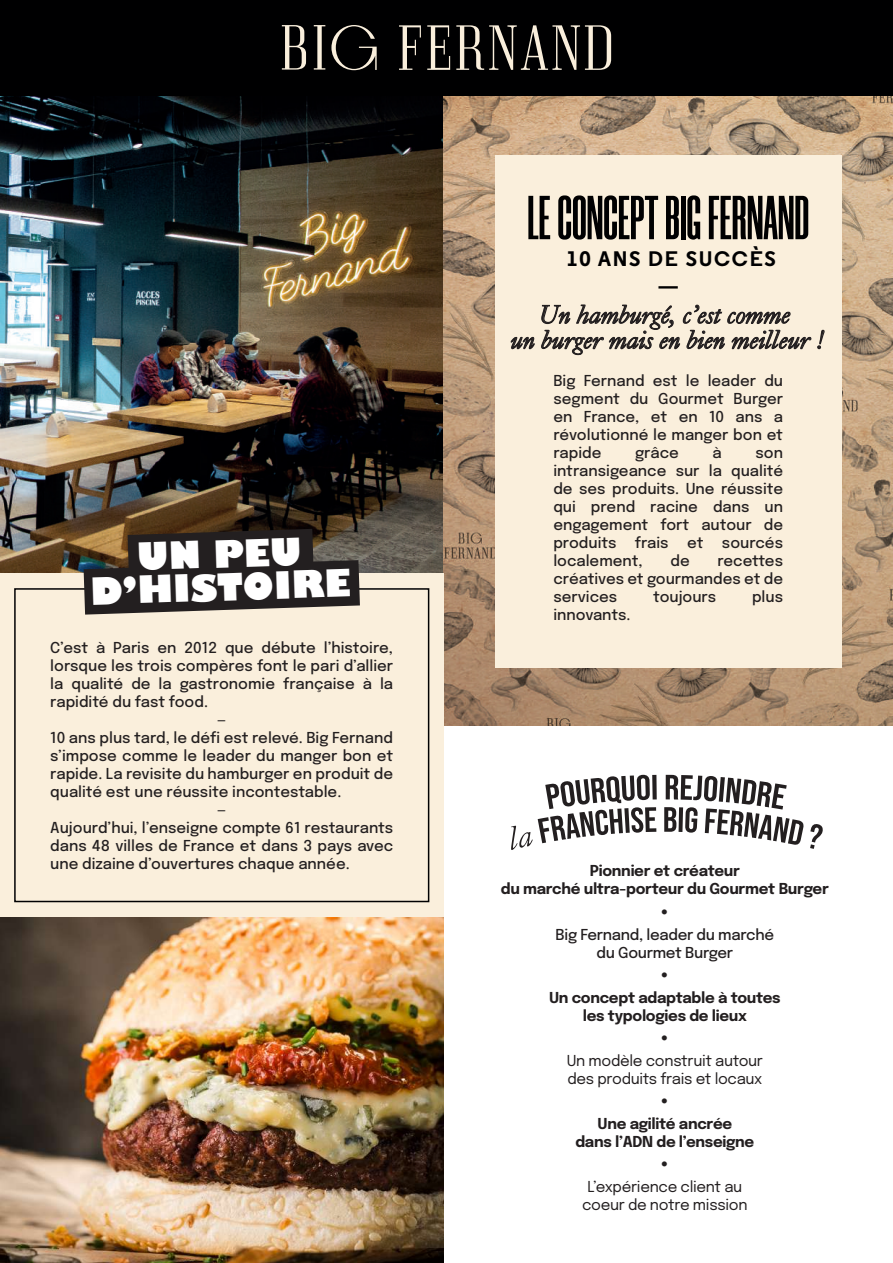
<style>
.page{position:relative;width:893px;height:1263px;background:#fff}
.page>*{position:absolute;margin:0;border:0;box-sizing:border-box;transform-origin:0 0}
.t1{font:700 62.1px "Morganite";color:#000001}
.t2{font:800 36.6px/33px "Gill Sans";color:#fff;text-align:center}
.t3{font:italic 27.9px/25.2px "Caslon Old Face BT";color:#231f20;text-align:center}
.t4{font:700 22.5px "Epilogue";color:#231f20}
.t5{font:700 21px/27px "Regular";letter-spacing:.08em;color:#000001;text-align:center}
.t6{font:500 15px/18px "Epilogue";color:#231f20;text-align:justify}
.t7{font:700 15px/18px "Epilogue";letter-spacing:-.02em;color:#231f20;text-align:center}
.t8{font:15px/18px "Epilogue";letter-spacing:-.02em;color:#231f20}
.t9{font:500 15px/18px "Epilogue";letter-spacing:-.02em;color:#231f20;text-align:center}
</style>
<div class="page">
<img style="left:0;top:95px;width:444px;height:478px">
<img style="left:444px;top:95px;width:449px;height:630px">
<div style="left:495px;top:155px;width:347px;height:512px;background:#faefdc"></div>
<svg style="left:652px;top:775px;width:5px;height:24px"></svg>
<svg style="left:511px;top:775px;width:145px;height:75px"></svg>
<svg style="left:664px;top:775px;width:140px;height:70px"></svg>
<svg style="left:810px;top:824px;width:13px;height:25px"></svg>
<svg style="left:510px;top:304px;width:315px;height:52px"></svg>
<div style="left:0;top:573px;width:444px;height:344px;background:#faefdc"></div>
<div style="left:14px;top:588px;width:415px;height:314px;border:2px solid #000001"></div>
<div style="left:0;top:0;width:893px;height:95px;background:#000001"></div>
<svg style="left:399px;top:25px;width:22px;height:45px"></svg>
<svg style="left:427px;top:25px;width:23px;height:45px"></svg>
<svg style="left:456px;top:25px;width:155px;height:45px"></svg>
<svg style="left:331px;top:25px;width:46px;height:45px"></svg>
<svg style="left:282px;top:25px;width:24px;height:45px"></svg>
<svg style="left:314px;top:25px;width:11px;height:45px"></svg>
<svg style="left:84px;top:529px;width:276px;height:86px;background:#3b342f"></svg>
<img style="left:0;top:917px;width:444px;height:346px">
<h2 class="t2" style="left:89px;top:542px;width:262px;rotate:-2deg">UN PEU<br>D’HISTOIRE</h2>
<p class="t6" style="left:50px;top:638px;width:344px">C’est à Paris en 2012 que débute l’histoire,</p>
<p class="t6" style="left:50px;top:656px;width:344px">lorsque les trois compères font le pari d’allier</p>
<p class="t6" style="left:50px;top:674px;width:344px">la qualité de la gastronomie française à la</p>
<p class="t6" style="left:50px;top:692px;width:159px">rapidité du fast food.</p>
<p class="t6" style="left:217px;top:710px;width:11px">—</p>
<p class="t6" style="left:50px;top:728px;width:344px">10 ans plus tard, le défi est relevé. Big Fernand</p>
<p class="t6" style="left:50px;top:746px;width:344px">s’impose comme le leader du manger bon et</p>
<p class="t6" style="left:50px;top:764px;width:344px">rapide. La revisite du hamburger en produit de</p>
<p class="t6" style="left:50px;top:782px;width:293px">qualité est une réussite incontestable.</p>
<p class="t6" style="left:217px;top:800px;width:11px">—</p>
<p class="t6" style="left:50px;top:818px;width:344px">Aujourd’hui, l’enseigne compte 61 restaurants</p>
<p class="t6" style="left:50px;top:836px;width:344px">dans 48 villes de France et dans 3 pays avec</p>
<p class="t6" style="left:50px;top:854px;width:301px">une dizaine d’ouvertures chaque année.</p>
<h1 class="t1" style="left:527px;top:186px;width:283px">LE CONCEPT BIG FERNAND</h1>
<h3 class="t5" style="left:566px;top:245px;width:211px">10 ANS DE SUCCÈS —</h3>
<h3 class="t3" style="left:512px;top:301px;width:315px">Un hamburgé, c’est comme<br>un burger mais en bien meilleur !</h3>
<p class="t6" style="left:553px;top:371px;width:231px">Big Fernand est le leader du segment du Gourmet Burger en France, et en 10 ans a révolutionné le manger bon et rapide</p>
<p class="t6" style="left:635px;top:443px;width:45px">grâce</p>
<p class="t6" style="left:713px;top:443px;width:11px">à</p>
<p class="t6" style="left:553px;top:443px;width:231px;text-indent:202px">son intransigeance sur la qualité de ses produits. Une réussite qui prend racine dans un engagement fort autour de produits frais et sourcés localement,</p>
<p class="t6" style="left:670px;top:551px;width:21px">de</p>
<p class="t6" style="left:553px;top:551px;width:231px;text-indent:164px">recettes créatives et gourmandes et de services</p>
<p class="t6" style="left:653px;top:587px;width:65px">toujours</p>
<p class="t6" style="left:752px;top:587px;width:33px">plus</p>
<p class="t6" style="left:553px;top:605px;width:79px">innovants.</p>
<p class="t7" style="left:501px;top:861px;width:330px">Pionnier et créateur<br>du marché ultra-porteur du Gourmet Burger</p>
<h3 class="t4" style="left:660px;top:896px;width:10px">•</h3>
<p class="t9" style="left:555px;top:924px;width:220px">Big Fernand, leader du marché du Gourmet Burger</p>
<h3 class="t4" style="left:660px;top:959px;width:10px">•</h3>
<p class="t7" style="left:549px;top:987px;width:233px">Un concept adaptable à toutes les typologies de lieux</p>
<h3 class="t4" style="left:660px;top:1022px;width:10px">•</h3>
<p class="t8" style="left:567px;top:1050px;width:198px">Un modèle construit autour des produits frais et locaux</p>
<h3 class="t4" style="left:660px;top:1085px;width:10px">•</h3>
<p class="t7" style="left:575px;top:1113px;width:180px">Une agilité ancrée<br>dans l’ADN de l’enseigne</p>
<h3 class="t4" style="left:660px;top:1148px;width:10px">•</h3>
<p class="t8" style="left:582px;top:1176px;width:167px;text-align:center">L’expérience client au coeur de notre mission</p>
</div>
